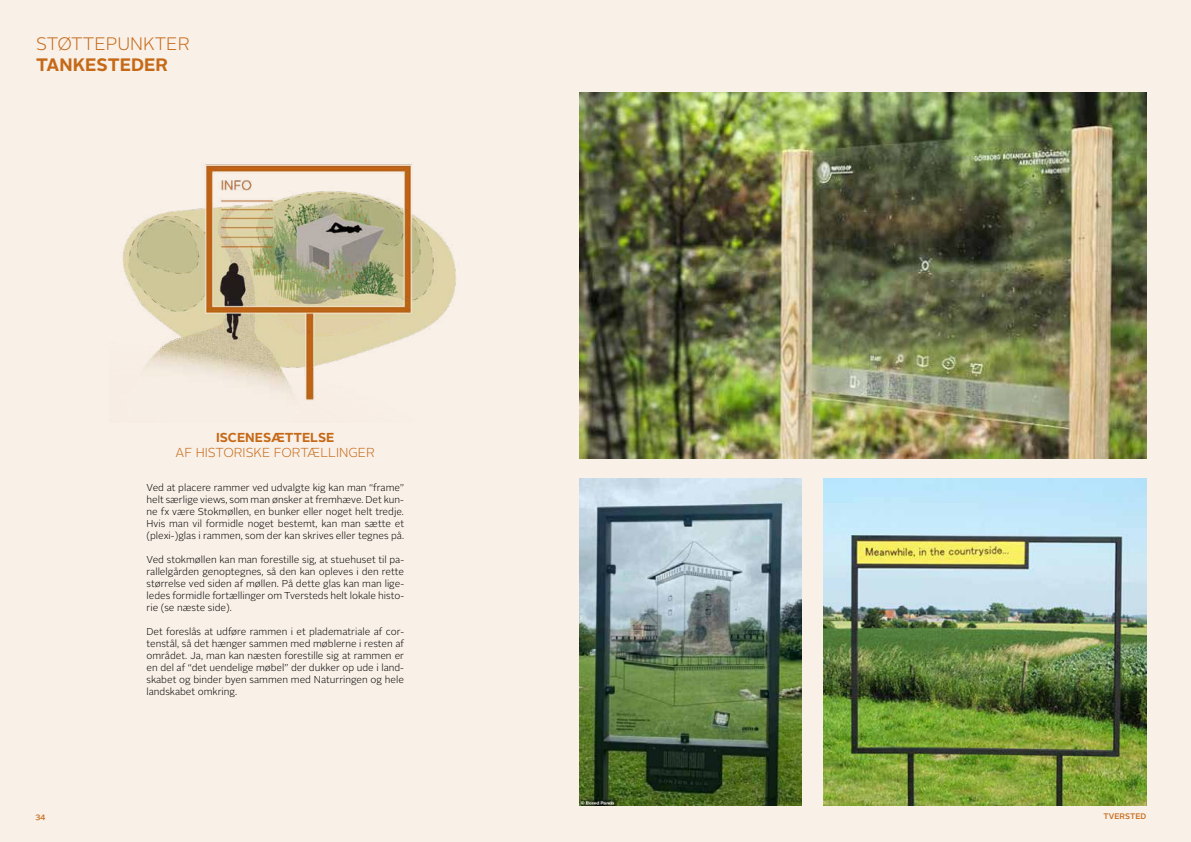
<style>
.page{position:relative;width:1191px;height:842px;background:#f9f0e8}
.page>*{position:absolute;margin:0;border:0;box-sizing:border-box;transform-origin:0 0}
.t1{font:300 18px "Alright Sans";color:#c56917}
.t2{font:700 18px "Alright Sans";color:#c56917}
.t3{font:300 13px "Alright Sans";color:#c56917}
.t4{font:700 13px "Alright Sans";color:#c56917}
.t5{font:300 10px/12px "Alright Sans";color:#000;text-align:justify}
.t6{font:500 8px "Alright Sans";color:#c56917}
</style>
<div class="page">
<img style="left:579px;top:478px;width:222px;height:328px">
<img style="left:823px;top:478px;width:323px;height:328px">
<img style="left:123px;top:164px;width:333px;height:237px">
<img style="left:579px;top:92px;width:567px;height:366px">
<h1 class="t1" style="left:36px;top:31px;width:155px">STØTTEPUNKTER</h1>
<h1 class="t2" style="left:36px;top:52px;width:134px">TANKESTEDER</h1>
<h2 class="t4" style="left:216px;top:428px;width:120px">ISCENESÆTTELSE</h2>
<h2 class="t3" style="left:176px;top:444px;width:201px">AF HISTORISKE FORTÆLLINGER</h2>
<p class="t5" style="left:146px;top:482px;width:259px">Ved at placere rammer ved udvalgte kig kan man “frame” helt særlige views, som man ønsker at fremhæve. Det kun&shy;ne fx være Stokmøllen, en bunker eller noget helt tredje.<br>Hvis man vil formidle noget bestemt, kan man sætte et (plexi-)glas i rammen, som der kan skrives eller tegnes på.</p>
<p class="t5" style="left:146px;top:554px;width:259px">Ved stokmøllen kan man forestille sig, at stuehuset til pa&shy;rallelgården genoptegnes, så den kan opleves i den rette størrelse ved siden af møllen. På dette glas kan man lige&shy;ledes formidle fortællinger om Tversteds helt lokale histo&shy;rie (se næste side).</p>
<p class="t5" style="left:146px;top:626px;width:259px">Det foreslås at udføre rammen i et pladematriale af cor&shy;tenstål, så det hænger sammen med møblerne i resten af området. Ja, man kan næsten forestille sig at rammen er en del af “det uendelige møbel” der dukker op ude i land&shy;skabet og binder byen sammen med Naturringen og hele landskabet omkring.</p>
<p class="t6" style="left:35px;top:810px;width:12px">34</p>
<p class="t6" style="left:1103px;top:810px;width:44px">TVERSTED</p>
</div>
